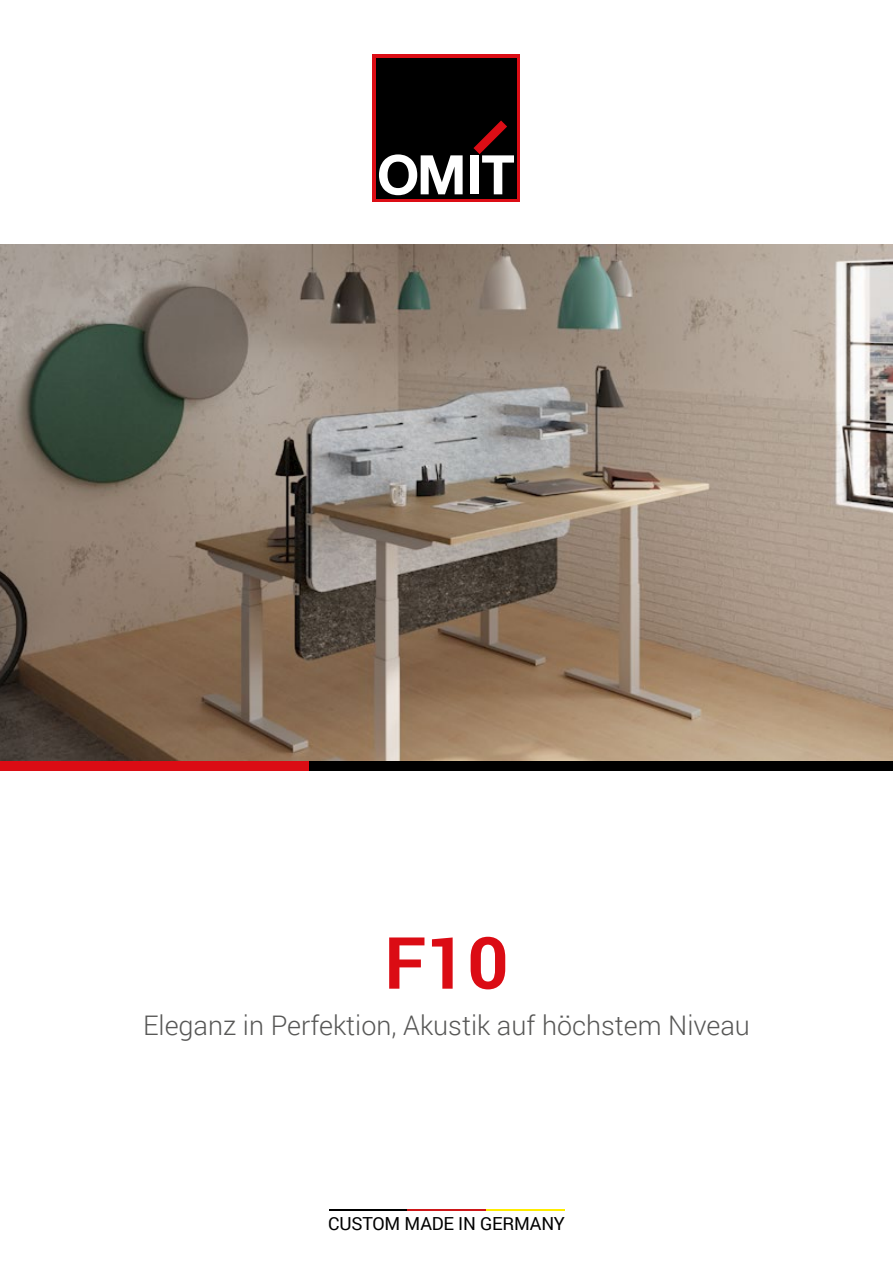
<style>
.page{position:relative;width:893px;height:1263px;background:#fff}
.page>*{position:absolute;margin:0;border:0;box-sizing:border-box;transform-origin:0 0}
.t1{font:700 72px "Roboto";color:#db0c14}
.t2{font:300 27px "Roboto";color:#575756}
.t3{font:18px "Roboto";letter-spacing:-.01em;color:#000}
</style>
<div class="page">
<img style="left:0;top:244px;width:893px;height:517px">
<div style="left:308px;top:761px;width:585px;height:10px;background:#000"></div>
<div style="left:0;top:761px;width:308px;height:10px;background:#db0c14"></div>
<hr style="left:329px;top:1209px;width:79px;height:2px;background:#000">
<hr style="left:408px;top:1209px;width:78px;height:2px;background:#cd1719">
<hr style="left:486px;top:1209px;width:79px;height:2px;background:#ffed00">
<div style="left:372px;top:54px;width:148px;height:148px;background:#dc0d15"></div>
<div style="left:376px;top:58px;width:141px;height:140px;background:#000"></div>
<svg style="left:379px;top:154px;width:84px;height:41px"></svg>
<div style="left:470px;top:155px;width:9px;height:39px;background:#fff"></div>
<svg style="left:473px;top:120px;width:41px;height:74px"></svg>
<h1 class="t1" style="left:384px;top:912px;width:126px">F10</h1>
<p class="t2" style="left:143px;top:1007px;width:608px">Eleganz in Perfektion, Akustik auf höchstem Niveau</p>
<p class="t3" style="left:328px;top:1211px;width:238px">CUSTOM MADE IN GERMANY</p>
</div>
